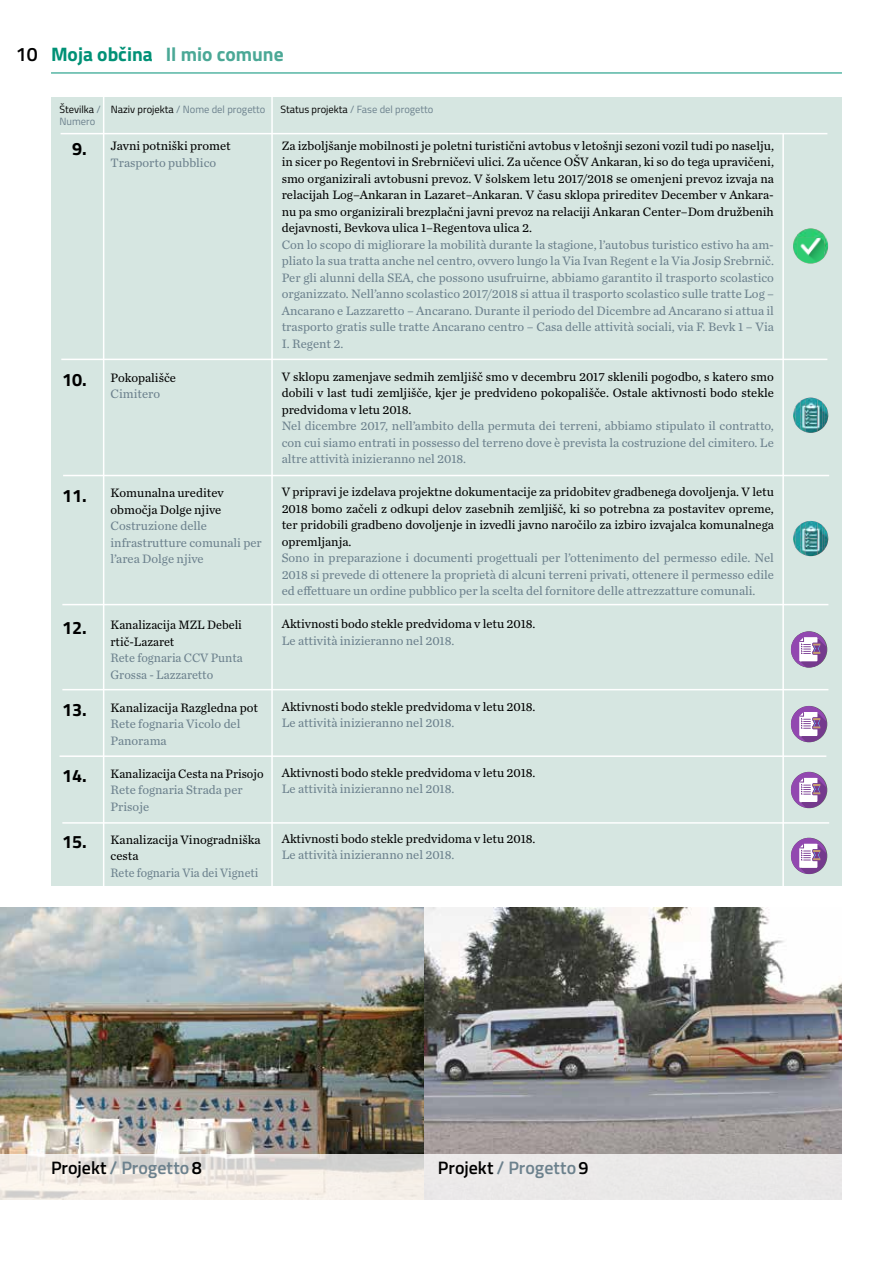
<style>
.page{position:relative;width:893px;height:1263px;background:#fff}
.page>*{position:absolute;margin:0;border:0;box-sizing:border-box;transform-origin:0 0}
.t1{font:700 19.5px "Titillium";color:#4ba896}
.t2{font:600 18px "Titillium";color:#6c818d}
.t3{font:700 18px "Titillium";color:#000}
.t4{font:12.75px/16.5px "Chronicle Text G2";color:#6c818d}
.t5{font:12.75px/16.5px "Chronicle Text G2";color:#000;text-align:justify}
.t6{font:12.75px "Chronicle Text G2";color:#6c818d;scale:.95 1}
.t7{font:10.5px "Titillium";color:#6c818d}
.t8{font:10.5px/12.8px "Titillium";color:#000}
.s1{font-weight:600;color:#000}
.s2{color:#009176}
.s3{color:#6c818d}
.s4{color:#000}
</style>
<div class="page">
<div style="left:51px;top:97px;width:791px;height:789px;background:#d6e6e1"></div>
<hr style="left:61px;top:133px;width:766px;height:1px;background:#fff">
<hr style="left:60px;top:755px;width:766px;height:2px;background:#fff">
<hr style="left:61px;top:359px;width:766px;height:1px;background:#fff">
<hr style="left:63px;top:475px;width:766px;height:1px;background:#fff">
<hr style="left:103px;top:94px;width:1px;height:951px;background:#fff">
<hr style="left:271px;top:96px;width:2px;height:932px;background:#fff">
<hr style="left:782px;top:133px;width:2px;height:824px;background:#fff">
<svg style="left:791px;top:631px;width:36px;height:37px"></svg>
<div style="left:791px;top:631px;width:36px;height:36px;background:#9248b0;border-radius:50%"></div>
<svg style="left:799px;top:637px;width:28px;height:30px"></svg>
<hr style="left:62px;top:604px;width:766px;height:1px;background:#fff">
<hr style="left:62px;top:689px;width:766px;height:1px;background:#fff">
<hr style="left:62px;top:822px;width:767px;height:2px;background:#fff">
<div style="left:791px;top:706px;width:36px;height:36px;background:#9248b0;border-radius:50%"></div>
<svg style="left:799px;top:712px;width:28px;height:30px"></svg>
<div style="left:791px;top:772px;width:36px;height:36px;background:#9248b0;border-radius:50%"></div>
<svg style="left:799px;top:778px;width:28px;height:30px"></svg>
<div style="left:791px;top:838px;width:36px;height:36px;background:#9248b0;border-radius:50%"></div>
<svg style="left:799px;top:844px;width:28px;height:30px"></svg>
<hr style="left:51px;top:73px;width:791px;height:1px;background:#009176">
<img style="left:0;top:907px;width:842px;height:247px">
<svg style="left:0;top:1154px;width:842px;height:45px;fill:#ebe9e8"></svg>
<div style="left:793px;top:398px;width:35px;height:35px;background:#97a1a2;border-radius:50%"></div>
<img style="left:800px;top:398px;width:17px;height:35px">
<img style="left:817px;top:399px;width:5px;height:32px">
<img style="left:795px;top:424px;width:5px;height:5px">
<img style="left:822px;top:402px;width:3px;height:26px">
<img style="left:825px;top:405px;width:2px;height:20px">
<svg style="left:827px;top:409px;width:1px;height:12px"></svg>
<svg style="left:793px;top:401px;width:7px;height:23px"></svg>
<img style="left:797px;top:228px;width:27px;height:36px">
<img style="left:793px;top:235px;width:4px;height:22px">
<img style="left:824px;top:235px;width:4px;height:22px">
<img style="left:800px;top:521px;width:22px;height:35px">
<img style="left:796px;top:548px;width:4px;height:5px">
<img style="left:822px;top:525px;width:3px;height:27px">
<img style="left:825px;top:528px;width:2px;height:21px">
<svg style="left:827px;top:532px;width:1px;height:13px"></svg>
<svg style="left:793px;top:524px;width:7px;height:24px"></svg>
<h1 class="t1" style="left:16px;top:40px;width:269px"><span class="s1">10</span> <span class="s2">Moja občina</span> Il mio comune</h1>
<p class="t8" style="left:60px;top:102px;width:43px">Številka <span class="s3">/<br>Numero</span></p>
<p class="t7" style="left:111px;top:101px;width:156px"><span class="s4">Naziv projekta</span> / Nome del progetto</p>
<p class="t7" style="left:281px;top:101px;width:154px"><span class="s4">Status projekta</span> / Fase del progetto</p>
<h2 class="t3" style="left:72px;top:135px;width:16px">9.</h2>
<h2 class="t3" style="left:62px;top:366px;width:26px">10.</h2>
<h2 class="t3" style="left:62px;top:482px;width:26px">11.</h2>
<h2 class="t3" style="left:62px;top:614px;width:26px">12.</h2>
<h2 class="t3" style="left:62px;top:696px;width:26px">13.</h2>
<h2 class="t3" style="left:62px;top:762px;width:26px">14.</h2>
<h2 class="t3" style="left:62px;top:828px;width:26px">15.</h2>
<p class="t5" style="left:111px;top:137px;width:122px">Javni potniški promet</p>
<p class="t4" style="left:111px;top:154px;width:107px">Trasporto pubblico</p>
<p class="t5" style="left:111px;top:368px;width:67px">Pokopališče</p>
<p class="t4" style="left:111px;top:385px;width:51px">Cimitero</p>
<p class="t5" style="left:111px;top:484px;width:115px">Komunalna ureditev območja Dolge njive</p>
<p class="t4" style="left:111px;top:517px;width:153px">Costruzione delle infrastrutture comunali per l’area Dolge njive</p>
<p class="t5" style="left:111px;top:616px;width:133px">Kanalizacija MZL Debeli rtič-Lazaret</p>
<p class="t4" style="left:111px;top:649px;width:134px">Rete fognaria CCV Punta<br>Grossa - Lazzaretto</p>
<p class="t5" style="left:111px;top:698px;width:149px">Kanalizacija Razgledna pot</p>
<p class="t4" style="left:111px;top:715px;width:131px">Rete fognaria Vicolo del<br>Panorama</p>
<p class="t5" style="left:111px;top:764px;width:155px">Kanalizacija Cesta na Prisojo</p>
<p class="t4" style="left:111px;top:781px;width:134px">Rete fognaria Strada per<br>Prisoje</p>
<p class="t5" style="left:111px;top:830px;width:152px">Kanalizacija Vinogradniška cesta</p>
<p class="t6" style="left:111px;top:863px;width:157px">Rete fognaria Via dei Vigneti</p>
<p class="t5" style="left:282px;top:137px;width:494px">Za izboljšanje mobilnosti je poletni turistični avtobus v letošnji sezoni vozil tudi po naselju, in sicer po Regentovi in Srebrničevi ulici. Za učence OŠV Ankaran, ki so do tega upravičeni, smo organizirali avtobusni prevoz. V šolskem letu 2017/2018 se omenjeni prevoz izvaja na relacijah Log–Ankaran in Lazaret–Ankaran. V času sklopa prireditev December v Ankara&shy;nu pa smo organizirali brezplačni javni prevoz na relaciji Ankaran Center–Dom družbenih dejavnosti, Bevkova ulica 1–Regentova ulica 2.</p>
<p class="t4" style="left:282px;top:236px;width:494px;text-align:justify">Con lo scopo di migliorare la mobilità durante la stagione, l’autobus turistico estivo ha am&shy;pliato la sua tratta anche nel centro, ovvero lungo la Via Ivan Regent e la Via Josip Srebrnič.<br>Per gli alunni della SEA, che possono usufruirne, abbiamo garantito il trasporto scolastico organizzato. Nell’anno scolastico 2017/2018 si attua il trasporto scolastico sulle tratte Log – Ancarano e Lazzaretto – Ancarano. Durante il periodo del Dicembre ad Ancarano si attua il trasporto gratis sulle tratte Ancarano centro – Casa delle attività sociali, via F. Bevk 1 – Via I. Regent 2.</p>
<p class="t5" style="left:282px;top:368px;width:494px">V sklopu zamenjave sedmih zemljišč smo v decembru 2017 sklenili pogodbo, s katero smo dobili v last tudi zemljišče, kjer je predvideno pokopališče. Ostale aktivnosti bodo stekle predvidoma v letu 2018.</p>
<p class="t4" style="left:282px;top:417px;width:494px;text-align:justify">Nel dicembre 2017, nell’ambito della permuta dei terreni, abbiamo stipulato il contratto, con cui siamo entrati in possesso del terreno dove è prevista la costruzione del cimitero. Le altre attività inizieranno nel 2018.</p>
<p class="t5" style="left:282px;top:483px;width:494px">V pripravi je izdelava projektne dokumentacije za pridobitev gradbenega dovoljenja. V letu 2018 bomo začeli z odkupi delov zasebnih zemljišč, ki so potrebna za postavitev opreme, ter pridobili gradbeno dovoljenje in izvedli javno naročilo za izbiro izvajalca komunalnega opremljanja.</p>
<p class="t4" style="left:282px;top:549px;width:494px;text-align:justify">Sono in preparazione i documenti progettuali per l’ottenimento del permesso edile. Nel 2018 si prevede di ottenere la proprietà di alcuni terreni privati, ottenere il permesso edile ed effettuare un ordine pubblico per la scelta del fornitore delle attrezzatture comunali.</p>
<p class="t5" style="left:282px;top:615px;width:255px">Aktivnosti bodo stekle predvidoma v letu 2018.</p>
<p class="t4" style="left:282px;top:632px;width:174px">Le attività inizieranno nel 2018.</p>
<p class="t5" style="left:282px;top:698px;width:255px">Aktivnosti bodo stekle predvidoma v letu 2018.</p>
<p class="t4" style="left:282px;top:714px;width:174px">Le attività inizieranno nel 2018.</p>
<p class="t5" style="left:282px;top:764px;width:255px">Aktivnosti bodo stekle predvidoma v letu 2018.</p>
<p class="t4" style="left:282px;top:780px;width:174px">Le attività inizieranno nel 2018.</p>
<p class="t5" style="left:282px;top:830px;width:255px">Aktivnosti bodo stekle predvidoma v letu 2018.</p>
<p class="t4" style="left:282px;top:846px;width:174px">Le attività inizieranno nel 2018.</p>
<h2 class="t2" style="left:51px;top:1154px;width:152px"><span class="s4">Projekt</span> / Progetto<span class="s4">8</span></h2>
<h2 class="t2" style="left:438px;top:1154px;width:152px"><span class="s4">Projekt</span> / Progetto<span class="s4">9</span></h2>
</div>
